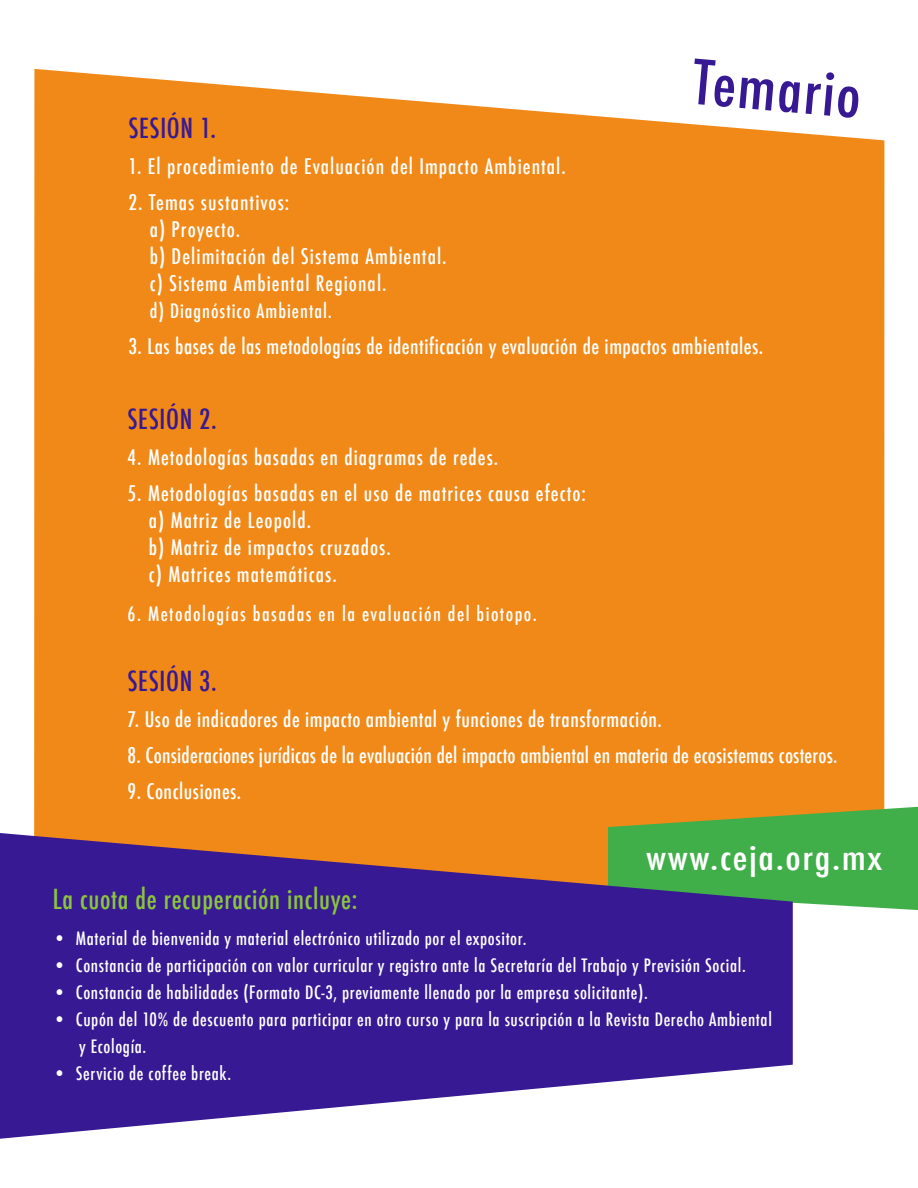
<style>
.page{position:relative;width:918px;height:1188px;background:#fff}
.page>*{position:absolute;margin:0;border:0;box-sizing:border-box;transform-origin:0 0}
.t1{font:500 condensed 60px "Futura";color:#371993;scale:1.05 1}
.t2{font:500 condensed 34.2px "Futura";letter-spacing:.04em;color:#fff;scale:1.16 1}
.t3{font:500 condensed 27px "Futura";letter-spacing:.025em;color:#8bc53d}
.t4{font:500 condensed 27px "Futura";letter-spacing:.025em;color:#371993}
.t5{font:500 condensed 21px "Futura";letter-spacing:.05em;color:#fff}
.t6{font:500 condensed 21px "Futura";letter-spacing:.025em;color:#fff}
.t7{font:500 condensed 21px "Futura";letter-spacing:.01em;color:#fff}
.t8{font:500 condensed 19.5px "Futura";letter-spacing:.075em;color:#fff}
.t9{font:500 condensed 19.5px "Futura";letter-spacing:.05em;color:#fff}
.t10{font:500 condensed 18px "Futura";letter-spacing:.035em;color:#fff}
</style>
<div class="page">
<div style="left:34px;top:69px;width:850px;height:764px;background:#f18918"></div>
<svg style="left:608px;top:807px;width:310px;height:103px;background:#63a945"></svg>
<svg style="left:0;top:833px;width:793px;height:306px;background:#5c4394"></svg>
<p class="t1" style="left:696px;top:43px;width:162px;rotate:5deg">Temario</p>
<p class="t4" style="left:128px;top:111px;width:89px">SESIÓN 1.</p>
<p class="t5" style="left:128px;top:153px;width:439px">1. El procedimiento de Evaluación del Impacto Ambiental.</p>
<p class="t5" style="left:128px;top:189px;width:162px">2. Temas sustantivos:</p>
<p class="t5" style="left:150px;top:216px;width:92px">a) Proyecto.</p>
<p class="t5" style="left:150px;top:243px;width:298px">b) Delimitación del Sistema Ambiental.</p>
<p class="t5" style="left:150px;top:270px;width:238px">c) Sistema Ambiental Regional.</p>
<p class="t9" style="left:150px;top:299px;width:184px">d) Diagnóstico Ambiental.</p>
<p class="t6" style="left:128px;top:333px;width:636px">3. Las bases de las metodologías de identificación y evaluación de impactos ambientales.</p>
<p class="t4" style="left:128px;top:401px;width:91px">SESIÓN 2.</p>
<p class="t5" style="left:128px;top:443px;width:372px">4. Metodologías basadas en diagramas de redes.</p>
<p class="t5" style="left:128px;top:479px;width:460px">5. Metodologías basadas en el uso de matrices causa efecto:</p>
<p class="t5" style="left:149px;top:506px;width:164px">a) Matriz de Leopold.</p>
<p class="t5" style="left:149px;top:533px;width:244px">b) Matriz de impactos cruzados.</p>
<p class="t5" style="left:149px;top:560px;width:189px">c) Matrices matemáticas.</p>
<p class="t8" style="left:128px;top:601px;width:411px">6. Metodologías basadas en la evaluación del biotopo.</p>
<p class="t4" style="left:128px;top:664px;width:91px">SESIÓN 3.</p>
<p class="t6" style="left:128px;top:706px;width:536px">7. Uso de indicadores de impacto ambiental y funciones de transformación.</p>
<p class="t7" style="left:128px;top:742px;width:711px">8. Consideraciones jurídicas de la evaluación del impacto ambiental en materia de ecosistemas costeros.</p>
<p class="t6" style="left:128px;top:778px;width:115px">9. Conclusiones.</p>
<p class="t2" style="left:646px;top:835px;width:205px">www.ceja.org.mx</p>
<p class="t3" style="left:53px;top:882px;width:306px">La cuota de recuperación incluye:</p>
<p class="t10" style="left:53px;top:927px;width:475px">• Material de bienvenida y material electrónico utilizado por el expositor.</p>
<p class="t10" style="left:53px;top:954px;width:694px">• Constancia de participación con valor curricular y registro ante la Secretaría del Trabajo y Previsión Social.</p>
<p class="t10" style="left:53px;top:981px;width:596px">• Constancia de habilidades (Formato DC-3, previamente llenado por la empresa solicitante).</p>
<p class="t10" style="left:53px;top:1008px;width:720px">• Cupón del 10% de descuento para participar en otro curso y para la suscripción a la Revista Derecho Ambiental</p>
<p class="t10" style="left:79px;top:1035px;width:69px">y Ecología.</p>
<p class="t10" style="left:53px;top:1062px;width:180px">• Servicio de coffee break.</p>
</div>
